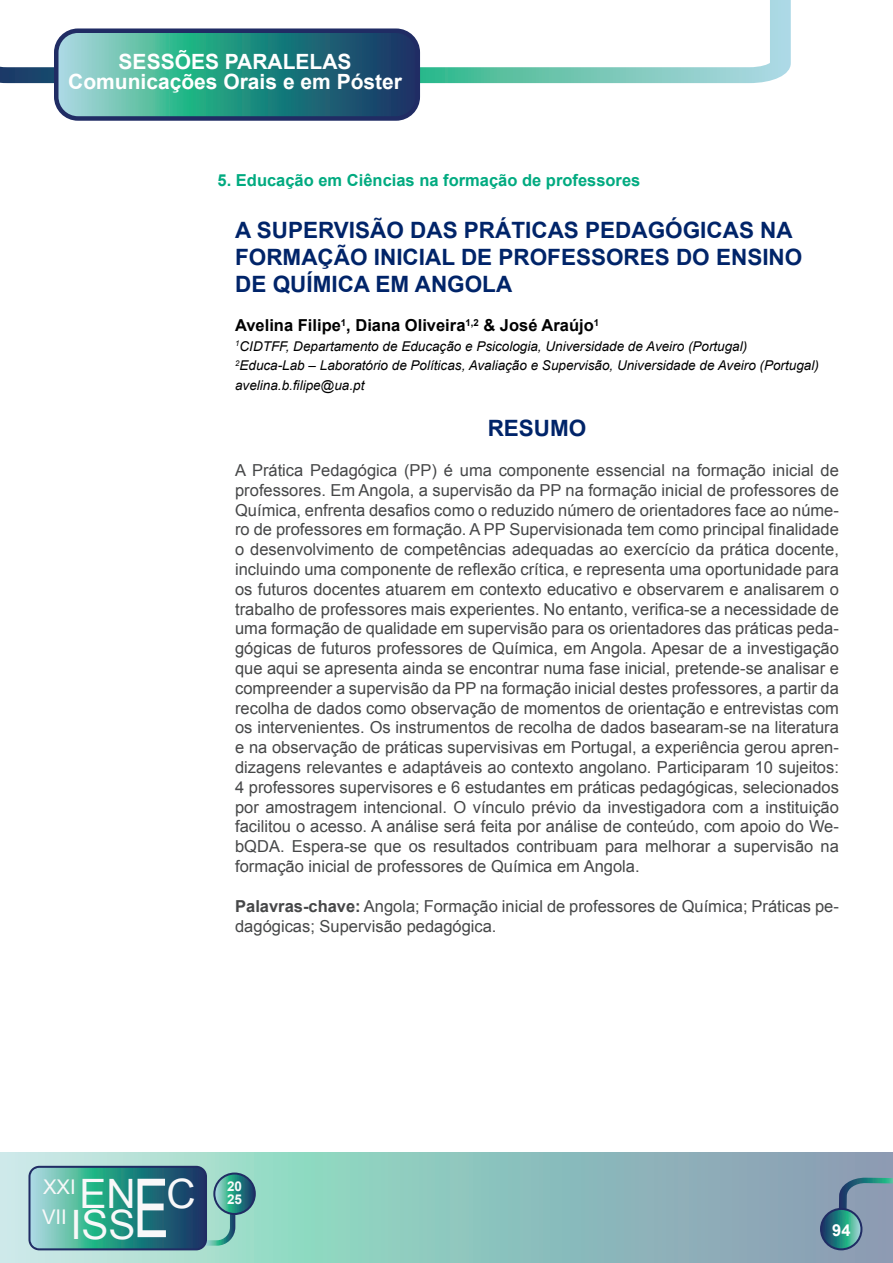
<style>
.page{position:relative;width:893px;height:1263px;background:#fff}
.page>*{position:absolute;margin:0;border:0;box-sizing:border-box;transform-origin:0 0}
.t1{font:40.5px "Arial";color:#f8f8f9}
.t2{font:700 22.5px/27px "Arial";color:#002469}
.t3{font:700 21px "Arial";color:#fff}
.t4{font:20.25px/30.5px "Arial";color:#f8f8f9}
.t5{font:16.5px/19.8px "Arial";color:#464748;text-align:justify}
.t6{font:700 16.5px "Arial";color:#000}
.t7{font:700 16.5px "Arial";color:#00aa80}
.t8{font:700 16.5px "Arial";color:#fff}
.t9{font:italic 13.5px "Arial";color:#000}
.t10{font:700 13.5px/13.5px "Arial";color:#f9fafa}
.s1{font-weight:700}
.s2{font-size:81.6px}
</style>
<div class="page">
<svg style="left:0;top:1153px;width:893px;height:110px;background:#93c1bf"></svg>
<svg style="left:0;top:0;width:791px;height:83px"></svg>
<svg style="left:56px;top:31px;width:362px;height:85px;background:#398f8c"></svg>
<div style="left:54px;top:28px;width:366px;height:93px;border:4px solid #202c64;border-radius:22px"></div>
<svg style="left:28px;top:1166px;width:228px;height:84px;background:#469493"></svg>
<svg style="left:821px;top:1177px;width:72px;height:72px;background:#6c92a2"></svg>
<div style="left:820px;top:1208px;width:43px;height:42px;border:2px solid #202c64;border-radius:20px"></div>
<p class="t3" style="left:119px;top:48px;width:234px">SESSÕES PARALELAS</p>
<p class="t3" style="left:68px;top:68px;width:335px">Comunicações Orais e em Póster</p>
<p class="t7" style="left:218px;top:169px;width:424px">5. Educação em Ciências na formação de professores</p>
<p class="t2" style="left:235px;top:217px;width:569px">A SUPERVISÃO DAS PRÁTICAS PEDAGÓGICAS NA<br>FORMAÇÃO INICIAL DE PROFESSORES DO ENSINO<br>DE QUÍMICA EM ANGOLA</p>
<p class="t6" style="left:235px;top:314px;width:365px">Avelina Filipe<sup>1</sup>, Diana Oliveira<sup>1,2</sup> &amp; José Araújo<sup>1</sup></p>
<p class="t9" style="left:235px;top:337px;width:514px"><sup>1</sup>CIDTFF, Departamento de Educação e Psicologia, Universidade de Aveiro (Portugal)</p>
<p class="t9" style="left:235px;top:357px;width:585px"><sup>2</sup>Educa-Lab – Laboratório de Políticas, Avaliação e Supervisão, Universidade de Aveiro (Portugal)</p>
<p class="t9" style="left:235px;top:376px;width:131px">avelina.b.filipe@ua.pt</p>
<p class="t2" style="left:488px;top:416px;width:100px">RESUMO</p>
<p class="t5" style="left:235px;top:460px;width:605px">A Prática Pedagógica (PP) é uma componente essencial na formação inicial de professores. Em Angola, a supervisão da PP na formação inicial de professores de Química, enfrenta desafios como o reduzido número de orientadores face ao núme&shy;ro de professores em formação. A PP Supervisionada tem como principal finalidade o desenvolvimento de competências adequadas ao exercício da prática docente, incluindo uma componente de reflexão crítica, e representa uma oportunidade para os futuros docentes atuarem em contexto educativo e observarem e analisarem o trabalho de professores mais experientes. No entanto, verifica-se a necessidade de uma formação de qualidade em supervisão para os orientadores das práticas peda&shy;gógicas de futuros professores de Química, em Angola. Apesar de a investigação que aqui se apresenta ainda se encontrar numa fase inicial, pretende-se analisar e compreender a supervisão da PP na formação inicial destes professores, a partir da recolha de dados como observação de momentos de orientação e entrevistas com os intervenientes. Os instrumentos de recolha de dados basearam-se na literatura e na observação de práticas supervisivas em Portugal, a experiência gerou apren&shy;dizagens relevantes e adaptáveis ao contexto angolano. Participaram 10 sujeitos:<br>4 professores supervisores e 6 estudantes em práticas pedagógicas, selecionados por amostragem intencional. O vínculo prévio da investigadora com a instituição facilitou o acesso. A análise será feita por análise de conteúdo, com apoio do We&shy;bQDA. Espera-se que os resultados contribuam para melhorar a supervisão na formação inicial de professores de Química em Angola.</p>
<p class="t5" style="left:235px;top:896px;width:605px"><span class="s1">Palavras-chave:</span> Angola; Formação inicial de professores de Química; Práticas pe&shy;dagógicas; Supervisão pedagógica.</p>
<p class="t4" style="left:42px;top:1172px;width:155px">XXI<br>V II <sup>EN</sup> <sup>C</sup></p>
<h1 class="t1" style="left:70px;top:1198px;width:100px">ISS<span class="s2">E</span></h1>
<p class="t10" style="left:227px;top:1179px;width:17px">20<br>25</p>
<p class="t8" style="left:832px;top:1219px;width:20px">94</p>
</div>
